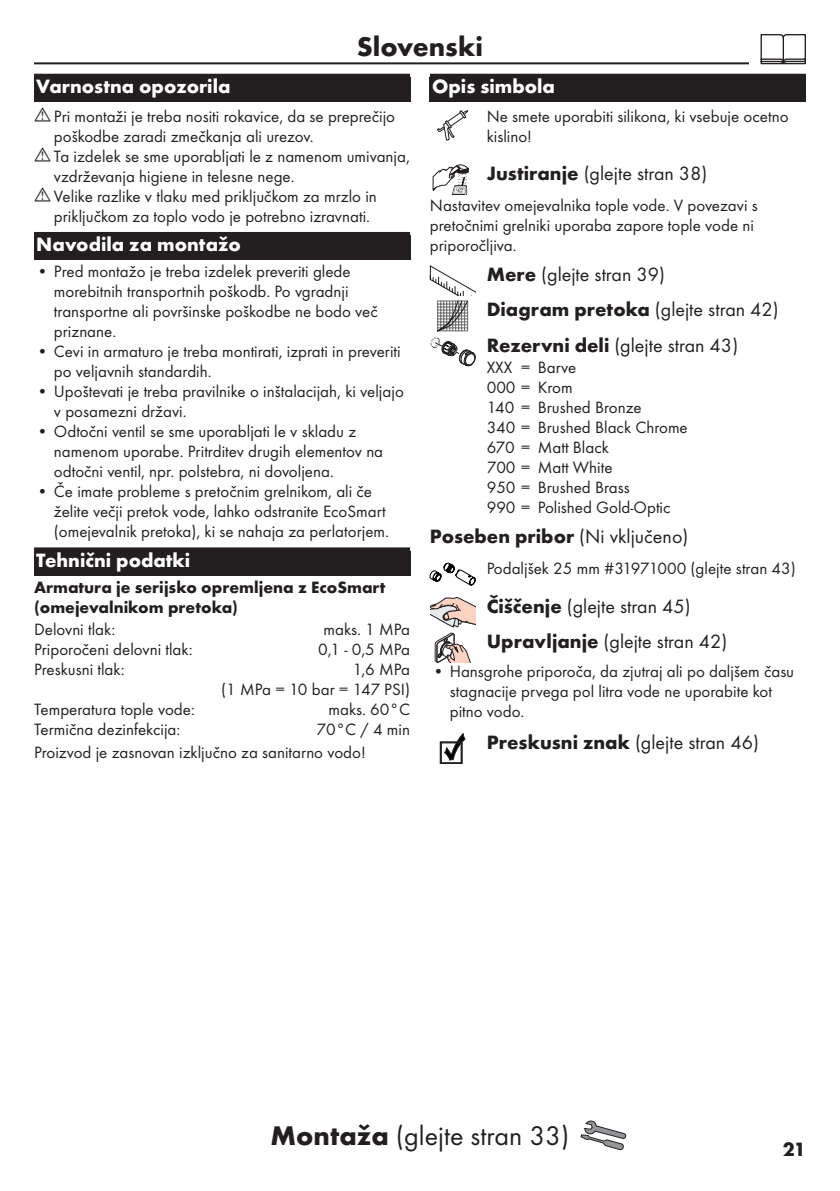
<style>
.page{position:relative;width:840px;height:1191px;background:#fff}
.page>*{position:absolute;margin:0;border:0;box-sizing:border-box;transform-origin:0 0}
.t1{font:28px "Futura TOT Boo";color:#231f20}
.t2{font:700 28px "Futura TOT";color:#231f20}
.t3{font:20px/35.4px "Futura TOT Boo";color:#231f20}
.t4{font:700 20px "Futura TOT";color:#fff}
.t5{font:700 20px "Futura TOT";color:#231f20}
.t6{font:17px/20px "Futura TOT Boo";color:#231f20}
.t7{font:700 17px/20px "Futura TOT";color:#231f20}
.s1{font-family:"Futura TOT";font-weight:700}
.s2{font-family:"Futura TOT Boo";font-weight:400}
</style>
<div class="page">
<hr style="left:34px;top:62px;width:771px;height:2px;background:#231f20">
<div style="left:748px;top:34px;width:68px;height:34px;background:#fff"></div>
<svg style="left:760px;top:34px;width:45px;height:30px"></svg>
<svg style="left:580px;top:1120px;width:45px;height:30px"></svg>
<div style="left:34px;top:74px;width:376px;height:28px;background:#231f20"></div>
<div style="left:34px;top:232px;width:376px;height:28px;background:#231f20"></div>
<div style="left:34px;top:547px;width:376px;height:28px;background:#231f20"></div>
<div style="left:429px;top:74px;width:376px;height:28px;background:#231f20"></div>
<svg style="left:437px;top:110px;width:31px;height:30px"></svg>
<svg style="left:432px;top:164px;width:36px;height:31px"></svg>
<svg style="left:429px;top:265px;width:46px;height:101px"></svg>
<svg style="left:429px;top:563px;width:46px;height:22px"></svg>
<svg style="left:430px;top:597px;width:45px;height:65px"></svg>
<svg style="left:440px;top:733px;width:25px;height:30px"></svg>
<h1 class="t2" style="left:356px;top:29px;width:128px">Slovenski</h1>
<p class="t4" style="left:36px;top:74px;width:195px">Varnostna opozorila</p>
<p class="t6" style="left:54px;top:106px;width:357px">Pri montaži je treba nositi rokavice, da se preprečijo poškodbe zaradi zmečkanja ali urezov.<br>Ta izdelek se sme uporabljati le z namenom umivanja, vzdrževanja higiene in telesne nege.<br>Velike razlike v tlaku med priključkom za mrzlo in priključkom za toplo vodo je potrebno izravnati.</p>
<p class="t4" style="left:36px;top:232px;width:206px">Navodila za montažo</p>
<p class="t6" style="left:54px;top:261px;width:325px;text-indent:-17px">• Pred montažo je treba izdelek preveriti glede morebitnih transportnih poškodb. Po vgradnji transportne ali površinske poškodbe ne bodo več priznane.</p>
<p class="t6" style="left:54px;top:341px;width:348px;text-indent:-17px">• Cevi in armaturo je treba montirati, izprati in preveriti po veljavnih standardih.</p>
<p class="t6" style="left:54px;top:381px;width:351px;text-indent:-17px">• Upoštevati je treba pravilnike o inštalacijah, ki veljajo v posamezni državi.</p>
<p class="t6" style="left:54px;top:421px;width:330px;text-indent:-17px">• Odtočni ventil se sme uporabljati le v skladu z namenom uporabe. Pritrditev drugih elementov na odtočni ventil, npr. polstebra, ni dovoljena.</p>
<p class="t6" style="left:54px;top:481px;width:336px;text-indent:-17px">• Če imate probleme s pretočnim grelnikom, ali če želite večji pretok vode, lahko odstranite EcoSmart (omejevalnik pretoka), ki se nahaja za perlatorjem.</p>
<p class="t4" style="left:36px;top:548px;width:155px">Tehnični podatki</p>
<p class="t7" style="left:34px;top:576px;width:353px">Armatura je serijsko opremljena z EcoSmart (omejevalnikom pretoka)</p>
<p class="t6" style="left:34px;top:619px;width:83px">Delovni tlak:</p>
<p class="t6" style="left:323px;top:619px;width:88px">maks. 1 MPa</p>
<p class="t6" style="left:34px;top:639px;width:160px">Priporočeni delovni tlak:</p>
<p class="t6" style="left:318px;top:639px;width:93px">0,1 - 0,5 MPa</p>
<p class="t6" style="left:34px;top:659px;width:92px">Preskusni tlak:</p>
<p class="t6" style="left:221px;top:659px;width:190px;text-align:right">1,6 MPa<br>(1 MPa = 10 bar = 147 PSI)</p>
<p class="t6" style="left:34px;top:699px;width:162px">Temperatura tople vode:</p>
<p class="t6" style="left:328px;top:699px;width:83px">maks. 60°C</p>
<p class="t6" style="left:34px;top:719px;width:148px">Termična dezinfekcija:</p>
<p class="t6" style="left:34px;top:718px;width:377px;line-height:22.8px;text-indent:282px">70°C / 4 min<br>Proizvod je zasnovan izključno za sanitarno vodo!</p>
<p class="t4" style="left:432px;top:74px;width:124px">Opis simbola</p>
<p class="t6" style="left:486px;top:106px;width:303px">Ne smete uporabiti silikona, ki vsebuje ocetno kislino!</p>
<p class="t3" style="left:486px;top:155px;width:222px"><span class="s1">Justiranje</span> (glejte stran 38)</p>
<p class="t6" style="left:429px;top:195px;width:329px">Nastavitev omejevalnika tople vode. V povezavi s pretočnimi grelniki uporaba zapore tople vode ni priporočljiva.</p>
<p class="t3" style="left:486px;top:256px;width:293px"><span class="s1">Mere</span> (glejte stran 39)<br><span class="s1">Diagram pretoka</span> (glejte stran 42)<br><span class="s1">Rezervni deli</span> (glejte stran 43)</p>
<p class="t6" style="left:486px;top:357px;width:202px">XXX = Barve<br>000 = Krom<br>140 = Brushed Bronze<br>340 = Brushed Black Chrome<br>670 = Matt Black<br>700 = Matt White<br>950 = Brushed Brass<br>990 = Polished Gold-Optic</p>
<p class="t5" style="left:429px;top:524px;width:260px">Poseben pribor <span class="s2">(Ni vključeno)</span></p>
<p class="t6" style="left:486px;top:558px;width:310px">Podaljšek 25 mm #31971000 (glejte stran 43)</p>
<p class="t3" style="left:486px;top:588px;width:242px"><span class="s1">Čiščenje</span> (glejte stran 45)<br><span class="s1">Upravljanje</span> (glejte stran 42)</p>
<p class="t6" style="left:449px;top:660px;width:346px;text-indent:-17px">• Hansgrohe priporoča, da zjutraj ali po daljšem času stagnacije prvega pol litra vode ne uporabite kot pitno vodo.</p>
<p class="t3" style="left:486px;top:724px;width:273px"><span class="s1">Preskusni znak</span> (glejte stran 46)</p>
<h1 class="t1" style="left:270px;top:1119px;width:300px"><span class="s1">Montaža</span> (glejte stran 33)</h1>
<p class="t5" style="left:782px;top:1136px;width:25px">21</p>
</div>
